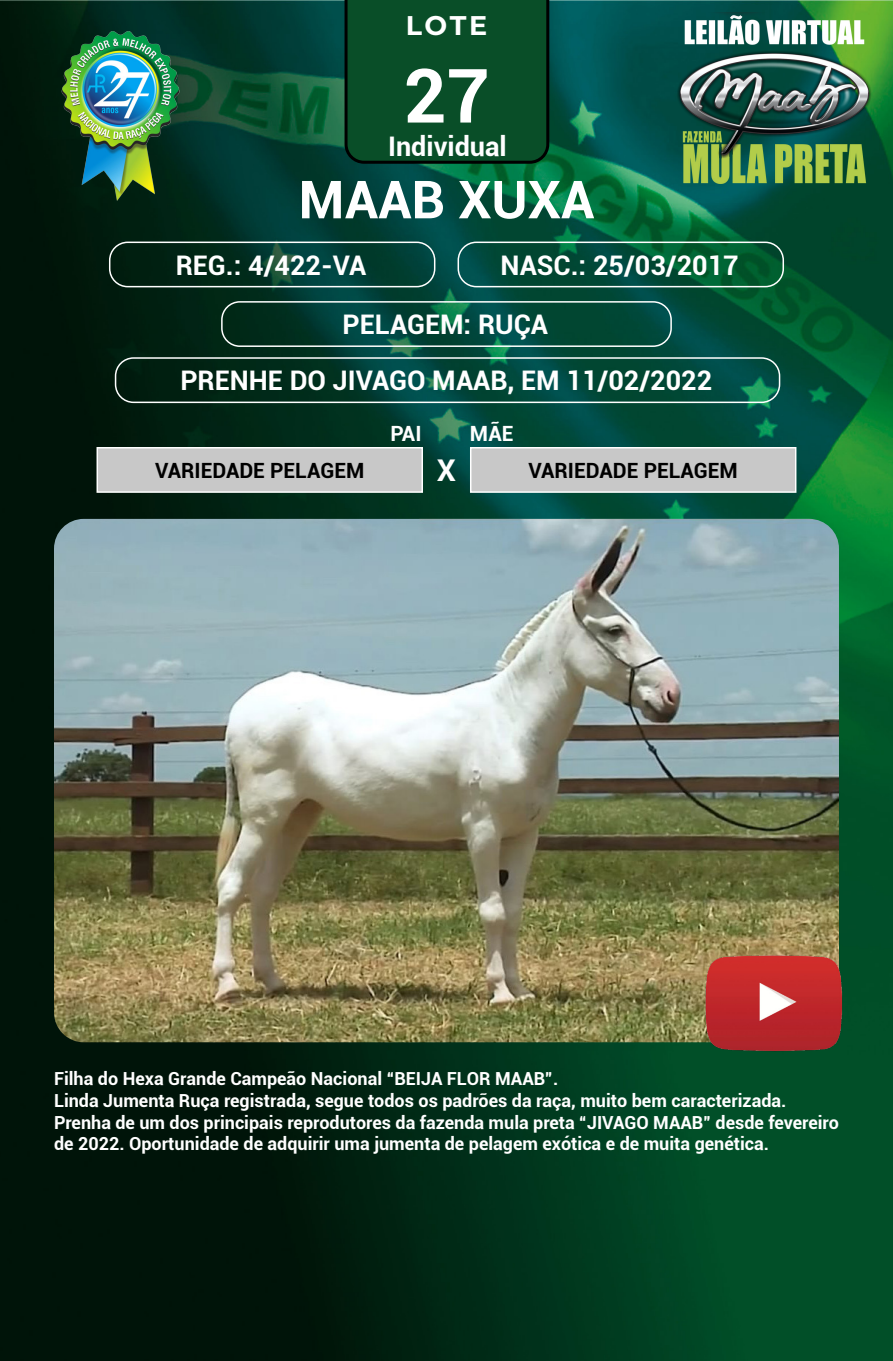
<style>
.page{position:relative;width:893px;height:1361px;background:#fff}
.page>*{position:absolute;margin:0;border:0;box-sizing:border-box;transform-origin:0 0}
.t1{font:700 75px "Roboto";color:#fff}
.t2{font:700 52.5px "Roboto";color:#fff}
.t3{font:700 30px "Roboto";color:#fff}
.t4{font:700 27px "Roboto";color:#fff}
.t5{font:700 27px "Montserrat";color:#fff}
.t6{font:700 21px "Roboto";color:#000}
.t7{font:700 21px "Roboto";color:#fff}
.t8{font:700 18px/21.6px "Roboto";color:#fff}
</style>
<div class="page">
<img style="left:0;top:0;width:893px;height:1361px">
<img style="left:54px;top:22px;width:132px;height:188px">
<img style="left:669px;top:13px;width:203px;height:183px">
<div style="left:345px;top:0;width:204px;height:164px;background:#094e28"></div>
<div style="left:109px;top:242px;width:326px;height:45px;border:2px solid #fff;border-radius:18px"></div>
<div style="left:458px;top:242px;width:326px;height:45px;border:2px solid #fff;border-radius:18px"></div>
<div style="left:221px;top:301px;width:451px;height:46px;border:2px solid #fff;border-radius:18px"></div>
<div style="left:97px;top:448px;width:325px;height:44px;background:#c8c8c8"></div>
<div style="left:97px;top:447px;width:326px;height:46px;border:2px solid #fff"></div>
<div style="left:471px;top:448px;width:325px;height:44px;background:#c8c8c8"></div>
<div style="left:470px;top:447px;width:326px;height:46px;border:2px solid #fff"></div>
<img style="left:54px;top:519px;width:785px;height:523px">
<img style="left:704px;top:953px;width:140px;height:99px">
<div style="left:115px;top:357px;width:665px;height:46px;border:2px solid #fff;border-radius:18px"></div>
<p class="t5" style="left:406px;top:6px;width:83px">LOTE</p>
<p class="t1" style="left:403px;top:43px;width:88px">27</p>
<p class="t4" style="left:388px;top:128px;width:120px">Individual</p>
<p class="t2" style="left:299px;top:163px;width:297px">MAAB XUXA</p>
<p class="t4" style="left:176px;top:246px;width:192px">REG.: 4/422-VA</p>
<p class="t4" style="left:500px;top:246px;width:240px">NASC.: 25/03/2017</p>
<p class="t4" style="left:343px;top:305px;width:207px">PELAGEM: RUÇA</p>
<p class="t4" style="left:180px;top:362px;width:533px">PRENHE DO JIVAGO MAAB, EM 11/02/2022</p>
<p class="t7" style="left:390px;top:418px;width:33px">PAI</p>
<p class="t7" style="left:470px;top:418px;width:45px">MÃE</p>
<p class="t6" style="left:155px;top:455px;width:211px">VARIEDADE PELAGEM</p>
<p class="t3" style="left:437px;top:449px;width:21px">X</p>
<p class="t6" style="left:529px;top:455px;width:211px">VARIEDADE PELAGEM</p>
<p class="t8" style="left:54px;top:1067px;width:506px">Filha do Hexa Grande Campeão Nacional “BEIJA FLOR MAAB”.</p>
<p class="t8" style="left:54px;top:1089px;width:734px">Linda Jumenta Ruça registrada, segue todos os padrões da raça, muito bem caracterizada.</p>
<p class="t8" style="left:54px;top:1110px;width:786px">Prenha de um dos principais reprodutores da fazenda mula preta “JIVAGO MAAB” desde fevereiro de 2022. Oportunidade de adquirir uma jumenta de pelagem exótica e de muita genética.</p>
</div>
